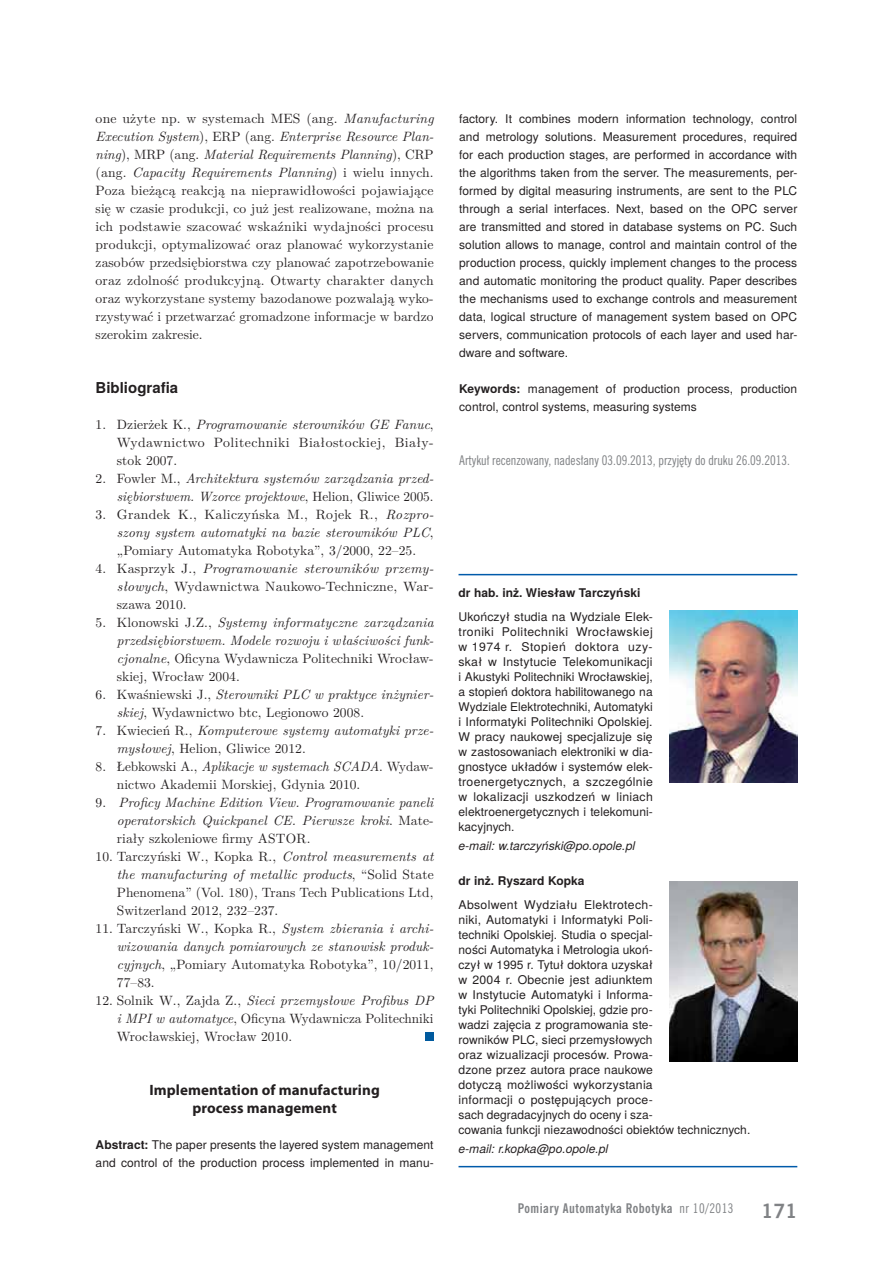
<style>
.page{position:relative;width:893px;height:1263px;background:#fff}
.page>*{position:absolute;margin:0;border:0;box-sizing:border-box;transform-origin:0 0}
.t1{font:700 18px "News Goth PL";color:#808285}
.t2{font:700 15px/18px "Myriad Pro";letter-spacing:.005em;color:#231f20;text-align:center}
.t3{font:700 15px "Te X Gyre Heros";color:#231f20}
.t4{font:13.5px/18px "LM Roman 10";letter-spacing:.005em;color:#231f20;text-align:justify}
.t5{font:italic 13.5px/18px "LM Roman 10";letter-spacing:.005em;color:#231f20;text-align:justify}
.t6{font:12px/15px "Te X Gyre Heros";letter-spacing:.005em;color:#231f20}
.t7{font:12px "News Goth Cn PL";color:#808285}
.t8{font:italic 12px "Te X Gyre Heros";letter-spacing:.005em;color:#231f20}
.t9{font:700 12px "Te X Gyre Heros";letter-spacing:.005em;color:#231f20}
.t10{font:700 12px "News Goth Cn PL";letter-spacing:.04em;color:#808285}
.s1{font-style:italic}
.s2{font-style:normal}
.s3{font-weight:700}
.s4{font-weight:400}
</style>
<div class="page">
<hr style="left:458px;top:574px;width:339px;height:1px;background:#005aaa">
<hr style="left:458px;top:1166px;width:339px;height:1px;background:#005aaa">
<img style="left:670px;top:881px;width:127px;height:180px">
<img style="left:670px;top:611px;width:127px;height:171px">
<div style="left:425px;top:1033px;width:9px;height:8px;background:#005a9e"></div>
<p class="t4" style="left:96px;top:111px;width:340px">one użyte np. w systemach MES (ang. <span class="s1">Manufacturing Execution System</span>), ERP (ang. <span class="s1">Enterprise Resource Plan&shy;ning</span>), MRP (ang. <span class="s1">Material Requirements Planning</span>), CRP (ang. <span class="s1">Capacity Requirements Planning</span>) i wielu innych.<br>Poza bieżącą reakcją na nieprawidłowości pojawiające się w czasie produkcji, co już jest realizowane, można na ich podstawie szacować wskaźniki wydajności procesu produkcji, optymalizować oraz planować wykorzystanie zasobów przedsiębiorstwa czy planować zapotrzebowanie oraz zdolność produkcyjną. Otwarty charakter danych oraz wykorzystane systemy bazodanowe pozwalają wyko&shy;rzystywać i przetwarzać gromadzone informacje w bardzo szerokim zakresie.</p>
<p class="t3" style="left:96px;top:381px;width:84px">Bibliografia</p>
<p class="t4" style="left:117px;top:417px;width:318px;text-indent:-21px">1. Dzierżek K., <span class="s1">Programowanie sterowników GE Fanuc</span>, Wydawnictwo Politechniki Białostockiej, Biały&shy;stok 2007.</p>
<p class="t5" style="left:96px;top:471px;width:340px;text-align:right"><span class="s2">2. Fowler M.,</span> Architektura systemów zarządzania przed&shy;siębiorstwem. Wzorce projektowe<span class="s2">, Helion, Gliwice 2005.</span></p>
<p class="t4" style="left:117px;top:507px;width:318px;text-indent:-21px">3. Grandek K., Kaliczyńska M., Rojek R., <span class="s1">Rozpro&shy;szony system automatyki na bazie sterowników PLC</span>, „Pomiary Automatyka Robotyka”, 3/2000, 22–25.</p>
<p class="t4" style="left:117px;top:561px;width:318px;text-indent:-21px">4. Kasprzyk J., <span class="s1">Programowanie sterowników przemy&shy;słowych</span>, Wydawnictwa Naukowo-Techniczne, War&shy;szawa 2010.</p>
<p class="t5" style="left:117px;top:615px;width:318px;text-indent:-21px"><span class="s2">5. Klonowski J.Z.,</span> Systemy informatyczne zarządzania przedsiębiorstwem. Modele rozwoju i właściwości funk&shy;cjonalne<span class="s2">, Oficyna Wydawnicza Politechniki Wrocław&shy;skiej, Wrocław 2004.</span></p>
<p class="t4" style="left:117px;top:687px;width:318px;text-indent:-21px">6. Kwaśniewski J., <span class="s1">Sterowniki PLC w praktyce inżynier&shy;skiej</span>, Wydawnictwo btc, Legionowo 2008.</p>
<p class="t5" style="left:117px;top:723px;width:318px;text-indent:-21px"><span class="s2">7. Kwiecień R.,</span> Komputerowe systemy automatyki prze&shy;mysłowej<span class="s2">, Helion, Gliwice 2012.</span></p>
<p class="t4" style="left:117px;top:759px;width:318px;text-indent:-21px">8. Łebkowski A., <span class="s1">Aplikacje w systemach SCADA</span>. Wydaw&shy;nictwo Akademii Morskiej, Gdynia 2010.</p>
<p class="t5" style="left:117px;top:795px;width:318px;text-indent:-21px"><span class="s2">9.</span> Proficy Machine Edition View. Programowanie paneli operatorskich Quickpanel CE. Pierwsze kroki<span class="s2">. Mate&shy;riały szkoleniowe firmy ASTOR.</span></p>
<p class="t4" style="left:117px;top:849px;width:318px;text-indent:-21px">10. Tarczyński W., Kopka R., <span class="s1">Control measurements at the manufacturing of metallic products</span>, “Solid State Phenomena” (Vol. 180), Trans Tech Publications Ltd, Switzerland 2012, 232–237.</p>
<p class="t5" style="left:117px;top:921px;width:318px;text-indent:-21px"><span class="s2">11. Tarczyński W., Kopka R.,</span> System zbierania i archi&shy;wizowania danych pomiarowych ze stanowisk produk&shy;cyjnych<span class="s2">, „Pomiary Automatyka Robotyka”, 10/2011, 77–83.</span></p>
<p class="t4" style="left:117px;top:993px;width:318px;text-indent:-21px">12. Solnik W., Zajda Z., <span class="s1">Sieci przemysłowe Profibus DP i MPI w automatyce</span>, Oficyna Wydawnicza Politechniki Wrocławskiej, Wrocław 2010.</p>
<p class="t2" style="left:150px;top:1082px;width:232px">Implementation of manufacturing process management</p>
<p class="t6" style="left:96px;top:1137px;width:340px;line-height:18px"><span class="s3">Abstract:</span> The paper presents the layered system management and control of the production process implemented in manu-</p>
<p class="t6" style="left:459px;top:111px;width:340px;line-height:18px;text-align:justify">factory. It combines modern information technology, control and metrology solutions. Measurement procedures, required for each production stages, are performed in accordance with the algorithms taken from the server. The measurements, per&shy;formed by digital measuring instruments, are sent to the PLC through a serial interfaces. Next, based on the OPC server are transmitted and stored in database systems on PC. Such solution allows to manage, control and maintain control of the production process, quickly implement changes to the process and automatic monitoring the product quality. Paper describes the mechanisms used to exchange controls and measurement data, logical structure of management system based on OPC servers, communication protocols of each layer and used har&shy;dware and software.</p>
<p class="t6" style="left:459px;top:381px;width:339px;line-height:18px"><span class="s3">Keywords:</span> management of production process, production control, control systems, measuring systems</p>
<p class="t7" style="left:459px;top:455px;width:332px">Artykuł recenzowany, nadesłany 03.09.2013, przyjęty do druku 26.09.2013.</p>
<p class="t9" style="left:458px;top:587px;width:183px">dr hab. inż. Wiesław Tarczyński</p>
<p class="t6" style="left:458px;top:610px;width:196px;text-align:justify">Ukończył studia na Wydziale Elek&shy;troniki Politechniki Wrocławskiej w 1974 r. Stopień doktora uzy&shy;skał w Instytucie Telekomunikacji i Akustyki Politechniki Wrocławskiej, a stopień doktora habilitowanego na Wydziale Elektrotechniki, Automatyki i Informatyki Politechniki Opolskiej.<br>W pracy naukowej specjalizuje się w zastosowaniach elektroniki w dia&shy;gnostyce układów i systemów elek&shy;troenergetycznych, a szczególnie w lokalizacji uszkodzeń w liniach elektroenergetycznych i telekomuni&shy;kacyjnych.</p>
<p class="t8" style="left:458px;top:841px;width:178px">e-mail: w.tarczyński@po.opole.pl</p>
<p class="t9" style="left:458px;top:875px;width:128px">dr inż. Ryszard Kopka</p>
<p class="t6" style="left:458px;top:898px;width:293px">Absolwent Wydziału Elektrotech-<br>niki, Automatyki i Informatyki Poli-<br>techniki Opolskiej. Studia o specjal-<br>ności Automatyka i Metrologia ukoń-<br>czył w 1995 r. Tytuł doktora uzyskał<br>w 2004 r. Obecnie jest adiunktem<br>w Instytucie Automatyki i Informa-<br>tyki Politechniki Opolskiej, gdzie pro-<br>wadzi zajęcia z programowania ste-<br>rowników PLC, sieci przemysłowych<br>oraz wizualizacji procesów. Prowa-<br>dzone przez autora prace naukowe<br>dotyczą możliwości wykorzystania<br>informacji o postępujących proce-<br>sach degradacyjnych do oceny i sza-<br>cowania funkcji niezawodności obiektów technicznych.</p>
<p class="t8" style="left:458px;top:1144px;width:151px">e-mail: r.kopka@po.opole.pl</p>
<p class="t10" style="left:518px;top:1203px;width:217px">Pomiary Automatyka Robotyka <span class="s4">nr 10/2013</span></p>
<h1 class="t1" style="left:761px;top:1203px;width:37px">171</h1>
</div>
